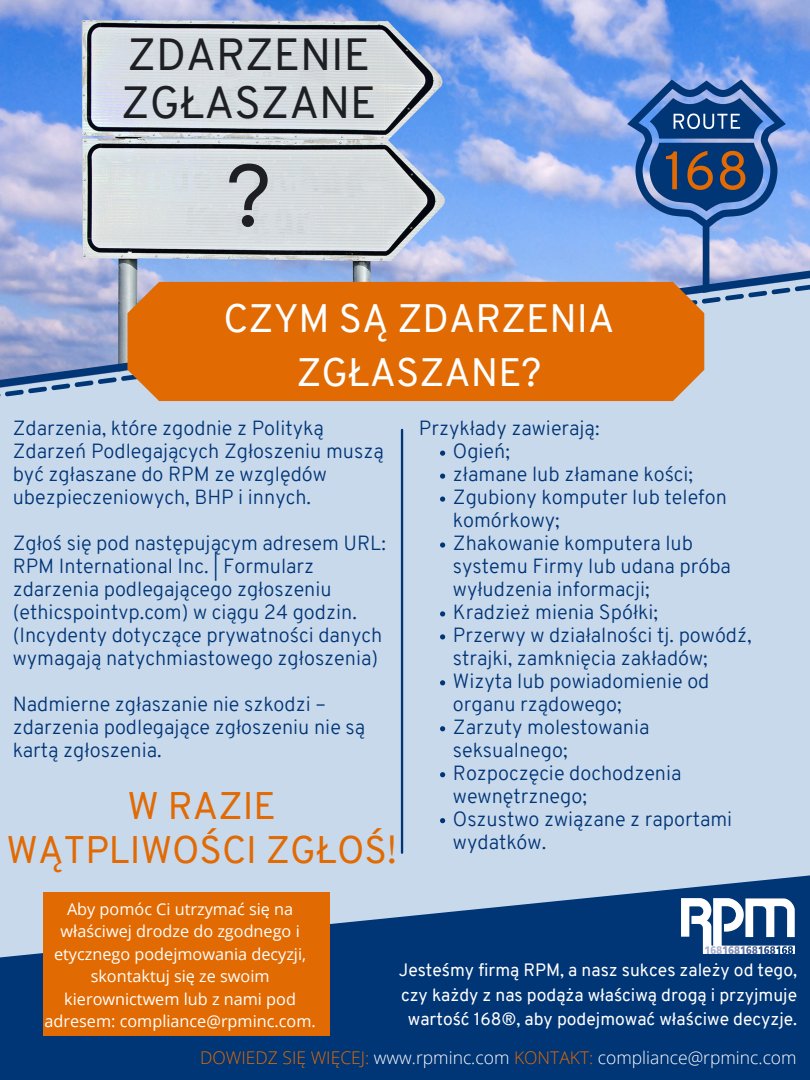
<style>
.page{position:relative;width:810px;height:1080px;background:#c9d9ec}
.page>*{position:absolute;margin:0;border:0;box-sizing:border-box;transform-origin:0 0}
.t1{font:87.5px "Overpass";color:#1d1f23}
.t2{font:43.94px/47.8px "Overpass";color:#1d1f23}
.t3{font:38.75px/53.9px "Overpass";color:#fff;text-align:center}
.t4{font:37.5px/43.6px "Overpass";color:#e16a03;text-align:center}
.t5{font:300 20px/23px "Overpass";color:#003576}
.t6{font:17.5px/24.4px "Overpass";color:#fff;text-align:center}
.t7{font:300 17.5px "Open Sans";color:#fff}
.t8{font:16.25px/22.5px "Open Sans";color:#fff;text-align:center}
.s1{color:#e16a03}
</style>
<div class="page">
<img style="left:0;top:0;width:508px;height:264px">
<img style="left:508px;top:0;width:302px;height:264px">
<svg style="left:0;top:875px;width:810px;height:205px;fill:#003576"></svg>
<hr style="left:401px;top:430px;width:2px;height:423px;background:#003576">
<svg style="left:0;top:264px;width:810px;height:18px;background:#99afde"></svg>
<svg style="left:0;top:282px;width:810px;height:115px"></svg>
<div style="left:127px;top:282px;width:577px;height:119px;background:#e16a03"></div>
<div style="left:44px;top:893px;width:286px;height:143px;background:#e16a03"></div>
<img style="left:681px;top:899px;width:113px;height:54px">
<svg style="left:440px;top:451px;width:5px;height:5px"></svg>
<svg style="left:440px;top:474px;width:5px;height:5px"></svg>
<svg style="left:440px;top:497px;width:5px;height:5px"></svg>
<svg style="left:440px;top:542px;width:5px;height:6px"></svg>
<svg style="left:440px;top:611px;width:5px;height:6px"></svg>
<svg style="left:440px;top:634px;width:5px;height:5px"></svg>
<svg style="left:440px;top:680px;width:5px;height:5px"></svg>
<svg style="left:440px;top:726px;width:5px;height:5px"></svg>
<svg style="left:440px;top:772px;width:5px;height:5px"></svg>
<svg style="left:440px;top:818px;width:5px;height:5px"></svg>
<p class="t2" style="left:121px;top:35px;width:257px">ZDARZENIE<br>ZGŁASZANE</p>
<p class="t1" style="left:226px;top:160px;width:46px">?</p>
<p class="t3" style="left:224px;top:296px;width:392px">CZYM SĄ ZDARZENIA<br>ZGŁASZANE?</p>
<p class="t5" style="left:13px;top:419px;width:373px">Zdarzenia, które zgodnie z Polityką Zdarzeń Podlegających Zgłoszeniu muszą być zgłaszane do RPM ze względów ubezpieczeniowych, BHP i innych.</p>
<p class="t5" style="left:13px;top:533px;width:375px">Zgłoś się pod następującym adresem URL:</p>
<p class="t5" style="left:13px;top:556px;width:371px">RPM International Inc. | Formularz zdarzenia podlegającego zgłoszeniu (ethicspointvp.com) w ciągu 24 godzin. (Incydenty dotyczące prywatności danych wymagają natychmiastowego zgłoszenia)</p>
<p class="t5" style="left:13px;top:694px;width:354px">Nadmierne zgłaszanie nie szkodzi – zdarzenia podlegające zgłoszeniu nie są kartą zgłoszenia.</p>
<p class="t4" style="left:7px;top:788px;width:392px">W RAZIE<br>WĄTPLIWOŚCI ZGŁOŚ!</p>
<p class="t5" style="left:419px;top:419px;width:182px">Przykłady zawierają:</p>
<p class="t5" style="left:453px;top:442px;width:59px">Ogień;</p>
<p class="t5" style="left:453px;top:465px;width:242px">złamane lub złamane kości;</p>
<p class="t5" style="left:453px;top:488px;width:276px">Zgubiony komputer lub telefon komórkowy;</p>
<p class="t5" style="left:453px;top:533px;width:280px">Zhakowanie komputera lub systemu Firmy lub udana próba wyłudzenia informacji;</p>
<p class="t5" style="left:453px;top:602px;width:207px">Kradzież mienia Spółki;</p>
<p class="t5" style="left:453px;top:625px;width:300px">Przerwy w działalności tj. powódź, strajki, zamknięcia zakładów;</p>
<p class="t5" style="left:453px;top:671px;width:258px">Wizyta lub powiadomienie od organu rządowego;</p>
<p class="t5" style="left:453px;top:717px;width:198px">Zarzuty molestowania seksualnego;</p>
<p class="t5" style="left:453px;top:763px;width:230px">Rozpoczęcie dochodzenia wewnętrznego;</p>
<p class="t5" style="left:453px;top:809px;width:281px">Oszustwo związane z raportami wydatków.</p>
<p class="t8" style="left:44px;top:897px;width:273px">Aby pomóc Ci utrzymać się na właściwej drodze do zgodnego i etycznego podejmowania decyzji, skontaktuj się ze swoim kierownictwem lub z nami pod adresem: compliance@rpminc.com.</p>
<p class="t7" style="left:200px;top:1045px;width:598px"><span class="s1">DOWIEDZ SIĘ WIĘCEJ:</span> www.rpminc.com <span class="s1">KONTAKT:</span> compliance@rpminc.com</p>
<p class="t6" style="left:399px;top:960px;width:400px">Jesteśmy firmą RPM, a nasz sukces zależy od tego, czy każdy z nas podąża właściwą drogą i przyjmuje wartość 168®, aby podejmować właściwe decyzje.</p>
</div>
